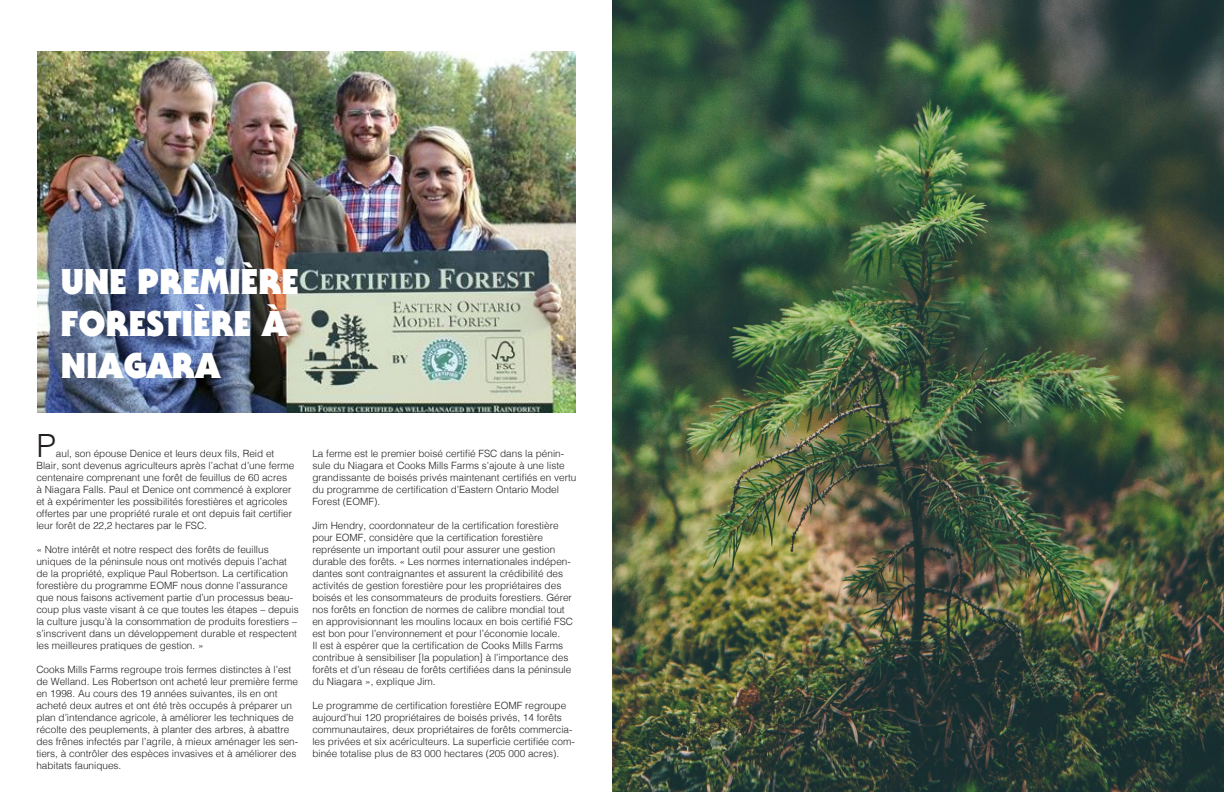
<style>
.page{position:relative;width:1224px;height:792px;background:#fff}
.page>*{position:absolute;margin:0;border:0;box-sizing:border-box;transform-origin:0 0}
.t1{font:900 35px/42px "Serif Gothic Std";color:#fff}
.t2{font:300 32px "Helvetica";color:#231f20}
.t3{font:300 10px/12px "Helvetica";color:#231f20}
</style>
<div class="page">
<img style="left:37px;top:51px;width:539px;height:362px">
<img style="left:612px;top:0;width:612px;height:792px">
<p class="t1" style="left:61px;top:260px;width:240px">UNE PREMIÈRE<br>FORESTIÈRE À</p>
<p class="t1" style="left:61px;top:344px;width:161px">NIAGARA</p>
<p class="t2" style="left:36px;top:418px;width:21px">P</p>
<p class="t3" style="left:36px;top:447px;width:259px;text-indent:20px">aul, son épouse Denice et leurs deux fils, Reid et Blair, sont devenus agriculteurs après l’achat d’une ferme centenaire comprenant une forêt de feuillus de 60 acres à Niagara Falls. Paul et Denice ont commencé à explorer et à expérimenter les possibilités forestières et agricoles offertes par une propriété rurale et ont depuis fait certifier leur forêt de 22,2 hectares par le FSC.</p>
<p class="t3" style="left:36px;top:543px;width:264px">« Notre intérêt et notre respect des forêts de feuillus uniques de la péninsule nous ont motivés depuis l’achat de la propriété, explique Paul Robertson. La certification forestière du programme EOMF nous donne l’assurance que nous faisons activement partie d’un processus beau&shy;coup plus vaste visant à ce que toutes les étapes – depuis la culture jusqu’à la consommation de produits forestiers – s’inscrivent dans un développement durable et respectent les meilleures pratiques de gestion. »</p>
<p class="t3" style="left:36px;top:663px;width:263px">Cooks Mills Farms regroupe trois fermes distinctes à l’est de Welland. Les Robertson ont acheté leur première ferme en 1998. Au cours des 19 années suivantes, ils en ont acheté deux autres et ont été très occupés à préparer un plan d’intendance agricole, à améliorer les techniques de récolte des peuplements, à planter des arbres, à abattre des frênes infectés par l’agrile, à mieux aménager les sen&shy;tiers, à contrôler des espèces invasives et à améliorer des habitats fauniques.</p>
<p class="t3" style="left:312px;top:447px;width:265px">La ferme est le premier boisé certifié FSC dans la pénin&shy;sule du Niagara et Cooks Mills Farms s’ajoute à une liste grandissante de boisés privés maintenant certifiés en vertu du programme de certification d’Eastern Ontario Model Forest (EOMF).</p>
<p class="t3" style="left:312px;top:519px;width:262px">Jim Hendry, coordonnateur de la certification forestière pour EOMF, considère que la certification forestière représente un important outil pour assurer une gestion durable des forêts. « Les normes internationales indépen&shy;dantes sont contraignantes et assurent la crédibilité des activités de gestion forestière pour les propriétaires des boisés et les consommateurs de produits forestiers. Gérer nos forêts en fonction de normes de calibre mondial tout en approvisionnant les moulins locaux en bois certifié FSC est bon pour l’environnement et pour l’économie locale.<br>Il est à espérer que la certification de Cooks Mills Farms contribue à sensibiliser [la population] à l’importance des forêts et d’un réseau de forêts certifiées dans la péninsule du Niagara », explique Jim.</p>
<p class="t3" style="left:312px;top:699px;width:264px">Le programme de certification forestière EOMF regroupe aujourd’hui 120 propriétaires de boisés privés, 14 forêts communautaires, deux propriétaires de forêts commercia&shy;les privées et six acériculteurs. La superficie certifiée com&shy;binée totalise plus de 83 000 hectares (205 000 acres).</p>
</div>
